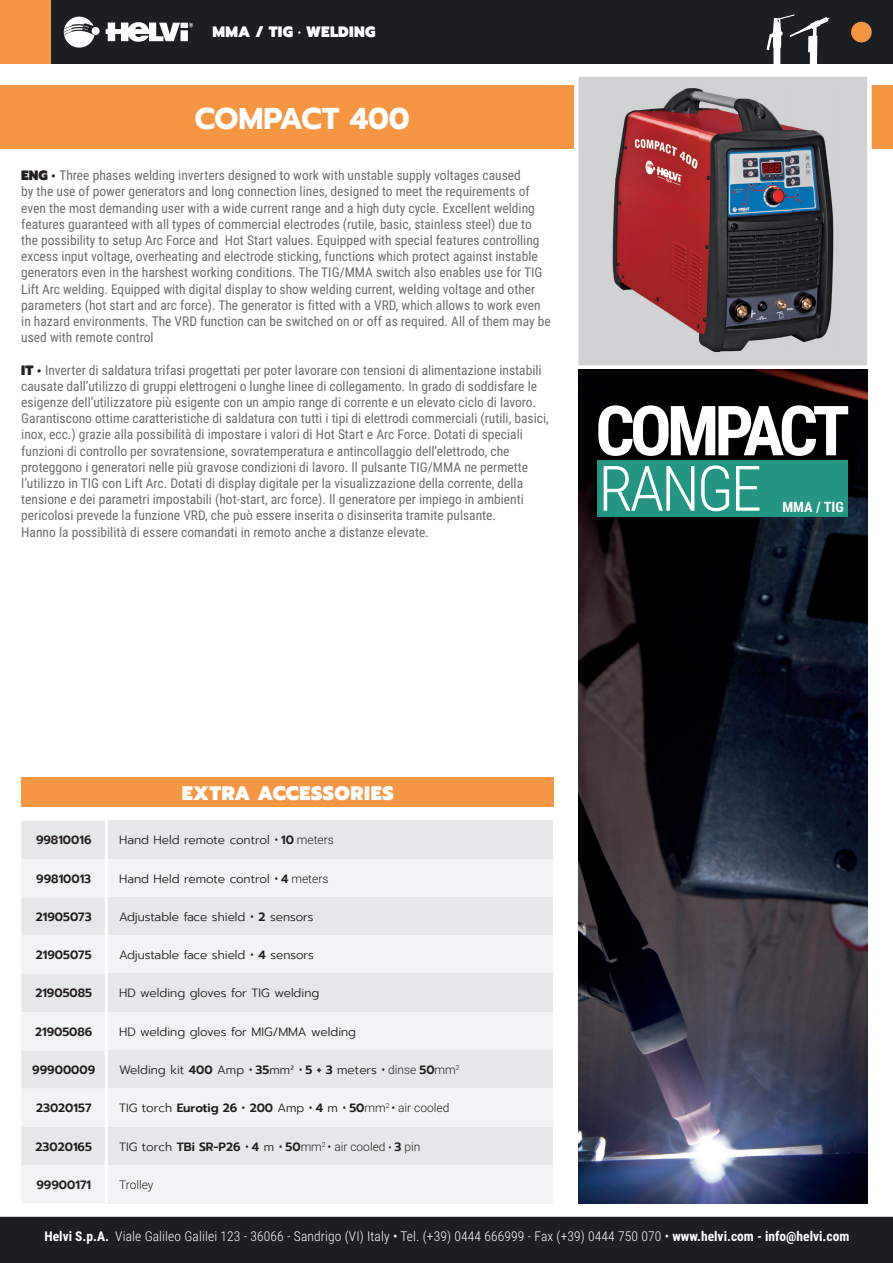
<style>
.page{position:relative;width:893px;height:1263px;background:#fff}
.page>*{position:absolute;margin:0;border:0;box-sizing:border-box;transform-origin:0 0}
.t1{font:700 30px "Prompt";letter-spacing:-.005em;color:#fff}
.t2{font:900 19.5px "Prompt";letter-spacing:.03em;color:#fff}
.t3{font:900 15px "Prompt";letter-spacing:.02em;color:#fff}
.t4{font:700 14.4px "Roboto Condensed";color:#fff}
.t5{font:13.5px/16.2px "Roboto Condensed";color:#6c6d70}
.t6{font:300 13.5px "Roboto Condensed";letter-spacing:.01em;color:#fff}
.t7{font:300 12px "Prompt";color:#231f20}
.t8{font:600 12px "Prompt";color:#231f20}
.t9{font:300 12px "Roboto";color:#231f20}
.s1{font-family:"Prompt";font-weight:900;color:#231f20}
.s2{font-family:"Roboto"}
.s3{font-weight:600}
.s4{font-weight:300}
.s5{font-family:"Roboto";font-weight:300}
.s6{font-family:"Prompt"}
.s7{font-family:"Prompt";font-weight:600}
.s8{font-weight:700}
</style>
<div class="page">
<div style="left:0;top:1217px;width:893px;height:46px;background:#1b1f22"></div>
<div style="left:51px;top:0;width:842px;height:64px;background:#1b1f22"></div>
<div style="left:851px;top:22px;width:21px;height:20px;background:#f79642;border-radius:50%"></div>
<div style="left:0;top:0;width:51px;height:64px;background:#f79642"></div>
<svg style="left:64px;top:16px;width:36px;height:32px"></svg>
<svg style="left:106px;top:22px;width:87px;height:20px"></svg>
<div style="left:0;top:85px;width:893px;height:64px;background:#f79642"></div>
<div style="left:576px;top:75px;width:293px;height:293px;background:#d1d2d4"></div>
<div style="left:574px;top:72px;width:298px;height:298px;border:4px solid #fff"></div>
<svg style="left:766px;top:14px;width:64px;height:59px"></svg>
<img style="left:578px;top:370px;width:289px;height:833px">
<svg style="left:598px;top:405px;width:250px;height:51px"></svg>
<div style="left:598px;top:460px;width:250px;height:56px;background:#259583"></div>
<svg style="left:604px;top:465px;width:155px;height:46px"></svg>
<img style="left:612px;top:88px;width:222px;height:264px">
<div style="left:21px;top:777px;width:533px;height:30px;background:#f79642"></div>
<div style="left:106px;top:821px;width:447px;height:38px;background:#e6e7e9"></div>
<svg style="left:21px;top:821px;width:84px;height:382px"></svg>
<div style="left:106px;top:859px;width:447px;height:38px;background:#f2f3f4"></div>
<div style="left:106px;top:897px;width:447px;height:38px;background:#e6e7e9"></div>
<div style="left:106px;top:935px;width:447px;height:39px;background:#f2f3f4"></div>
<div style="left:106px;top:974px;width:447px;height:38px;background:#e6e7e9"></div>
<div style="left:106px;top:1012px;width:447px;height:38px;background:#f2f3f4"></div>
<div style="left:106px;top:1050px;width:447px;height:39px;background:#e6e7e9"></div>
<div style="left:106px;top:1089px;width:447px;height:38px;background:#f2f3f4"></div>
<div style="left:106px;top:1127px;width:447px;height:38px;background:#e6e7e9"></div>
<div style="left:106px;top:1165px;width:447px;height:38px;background:#f2f3f4"></div>
<hr style="left:105px;top:821px;width:3px;height:38px;background:#fff">
<hr style="left:105px;top:859px;width:3px;height:38px;background:#fff">
<hr style="left:105px;top:897px;width:3px;height:38px;background:#fff">
<hr style="left:105px;top:935px;width:3px;height:39px;background:#fff">
<hr style="left:105px;top:974px;width:3px;height:38px;background:#fff">
<hr style="left:105px;top:1012px;width:3px;height:38px;background:#fff">
<hr style="left:105px;top:1050px;width:3px;height:39px;background:#fff">
<hr style="left:105px;top:1089px;width:3px;height:38px;background:#fff">
<hr style="left:105px;top:1127px;width:3px;height:38px;background:#fff">
<hr style="left:105px;top:1165px;width:3px;height:38px;background:#fff">
<p class="t3" style="left:213px;top:20px;width:164px">MMA / TIG · WELDING</p>
<h1 class="t1" style="left:195px;top:96px;width:217px">COMPACT 400</h1>
<p class="t5" style="left:21px;top:167px;width:531px"><span class="s1">ENG •</span> Three phases welding inverters designed to work with unstable supply voltages caused<br>by the use of power generators and long connection lines, designed to meet the requirements of even the most demanding user with a wide current range and a high duty cycle. Excellent welding features guaranteed with all types of commercial electrodes (rutile, basic, stainless steel) due to the possibility to setup Arc Force and Hot Start values. Equipped with special features controlling excess input voltage, overheating and electrode sticking, functions which protect against instable generators even in the harshest working conditions. The TIG/MMA switch also enables use for TIG Lift Arc welding. Equipped with digital display to show welding current, welding voltage and other parameters (hot start and arc force). The generator is fitted with a VRD, which allows to work even in hazard environments. The VRD function can be switched on or off as required. All of them may be used with remote control</p>
<p class="t5" style="left:21px;top:361px;width:529px"><span class="s1">IT •</span> Inverter di saldatura trifasi progettati per poter lavorare con tensioni di alimentazione instabili causate dall’utilizzo di gruppi elettrogeni o lunghe linee di collegamento. In grado di soddisfare le esigenze dell’utilizzatore più esigente con un ampio range di corrente e un elevato ciclo di lavoro.<br>Garantiscono ottime caratteristiche di saldatura con tutti i tipi di elettrodi commerciali (rutili, basici, inox, ecc.) grazie alla possibilità di impostare i valori di Hot Start e Arc Force. Dotati di speciali funzioni di controllo per sovratensione, sovratemperatura e antincollaggio dell’elettrodo, che proteggono i generatori nelle più gravose condizioni di lavoro. Il pulsante TIG/MMA ne permette l’utilizzo in TIG con Lift Arc. Dotati di display digitale per la visualizzazione della corrente, della tensione e dei parametri impostabili (hot-start, arc force). Il generatore per impiego in ambienti pericolosi prevede la funzione VRD, che può essere inserita o disinserita tramite pulsante.<br>Hanno la possibilità di essere comandati in remoto anche a distanze elevate.</p>
<h2 class="t2" style="left:182px;top:778px;width:213px">EXTRA ACCESSORIES</h2>
<p class="t8" style="left:36px;top:831px;width:57px">99810016</p>
<p class="t7" style="left:119px;top:832px;width:216px">Hand Held remote control <span class="s2">•</span> <span class="s3">10</span> <span class="s2">meters</span></p>
<p class="t8" style="left:36px;top:869px;width:56px">99810013</p>
<p class="t7" style="left:119px;top:870px;width:211px">Hand Held remote control <span class="s2">•</span> <span class="s3">4</span> <span class="s2">meters</span></p>
<p class="t8" style="left:36px;top:908px;width:57px">21905073</p>
<p class="t7" style="left:119px;top:908px;width:196px">Adjustable face shield <span class="s2">•</span> <span class="s3">2</span> sensors</p>
<p class="t8" style="left:36px;top:946px;width:57px">21905075</p>
<p class="t7" style="left:119px;top:947px;width:196px">Adjustable face shield <span class="s2">•</span> <span class="s3">4</span> sensors</p>
<p class="t8" style="left:35px;top:984px;width:58px">21905085</p>
<p class="t7" style="left:119px;top:985px;width:202px">HD welding gloves for TIG welding</p>
<p class="t8" style="left:35px;top:1023px;width:59px">21905086</p>
<p class="t7" style="left:119px;top:1023px;width:239px">HD welding gloves for MIG/MMA welding</p>
<p class="t8" style="left:32px;top:1061px;width:64px">99900009</p>
<p class="t7" style="left:119px;top:1061px;width:342px">Welding kit <span class="s3">400</span> Amp <span class="s2">•</span> <span class="s3">35</span>mm² <span class="s2">•</span> <span class="s3">5 + 3</span> meters <span class="s2">• dinse</span> <span class="s3">50</span><span class="s2">mm</span><sup>2</sup></p>
<p class="t8" style="left:36px;top:1099px;width:57px">23020157</p>
<p class="t8" style="left:119px;top:1099px;width:332px"><span class="s4">TIG torch</span> Eurotig 26 <span class="s5">•</span> 200 <span class="s4">Amp</span> <span class="s5">•</span> 4 <span class="s4">m</span> <span class="s5">•</span> 50<span class="s5">mm</span><sup>2</sup> <span class="s5">• air cooled</span></p>
<p class="t8" style="left:36px;top:1137px;width:58px">23020165</p>
<p class="t9" style="left:119px;top:1138px;width:303px"><span class="s6">TIG torch</span> <span class="s7">TBi SR-P26</span> • <span class="s7">4</span> <span class="s6">m</span> • <span class="s7">50</span>mm<sup>2</sup> • air cooled <span class="s6">•</span> <span class="s7">3</span> pin</p>
<p class="t8" style="left:37px;top:1176px;width:56px">99900171</p>
<p class="t9" style="left:119px;top:1176px;width:36px">Trolley</p>
<p class="t4" style="left:782px;top:496px;width:63px">MMA / TIG</p>
<p class="t6" style="left:45px;top:1227px;width:806px"><span class="s8">Helvi S.p.A.</span> Viale Galileo Galilei 123 - 36066 - Sandrigo (VI) Italy <span class="s2">•</span> Tel. (+39) 0444 666999 - Fax (+39) 0444 750 070 <span class="s2">•</span> <span class="s8">www.helvi.com - info@helvi.com</span></p>
</div>
